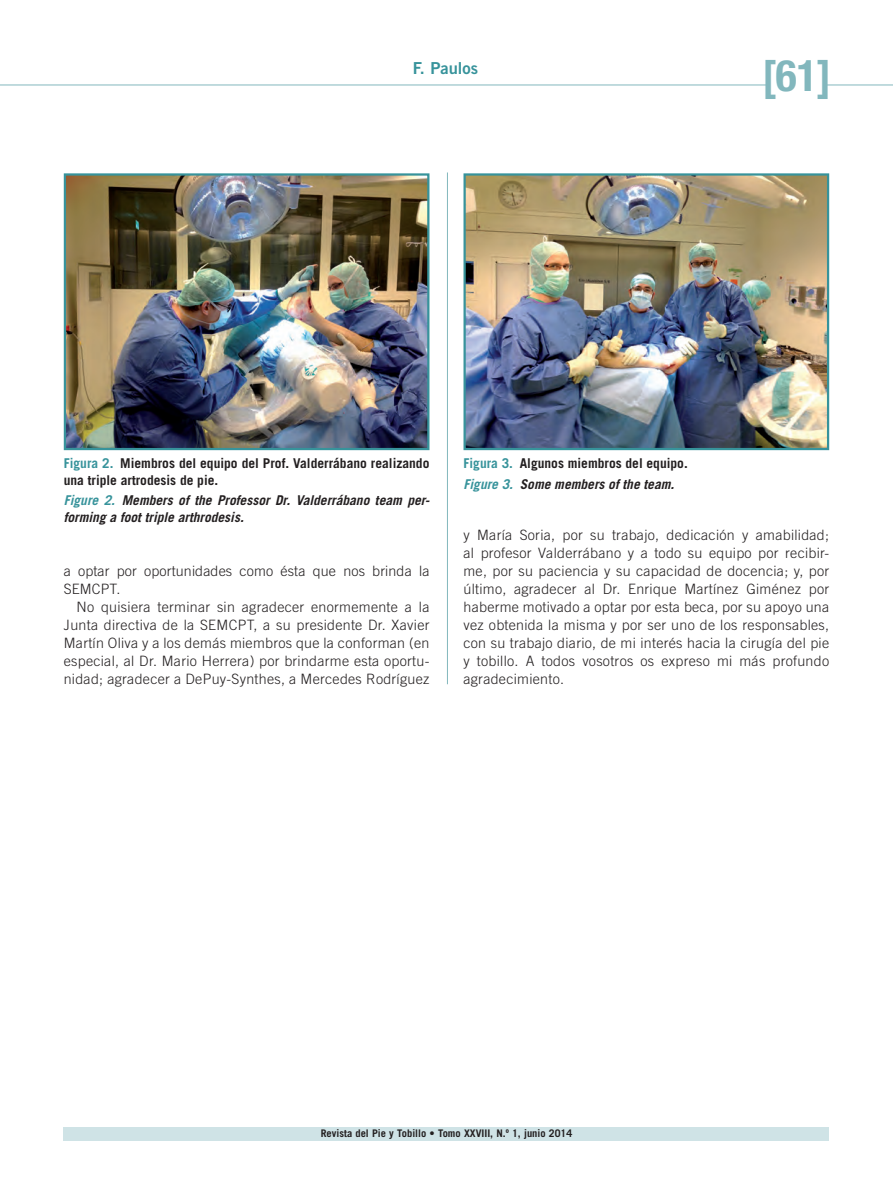
<style>
.page{position:relative;width:893px;height:1191px;background:#fff}
.page>*{position:absolute;margin:0;border:0;box-sizing:border-box;transform-origin:0 0}
.t1{font:700 condensed 43.5px "Helvetica Neue LT Std";color:#82b7bd}
.t2{font:16.5px "Trade Gothic LT Std Bd 2";color:#37939b}
.t3{font:300 14.25px/18px "Trade Gothic LT Std";letter-spacing:.02em;color:#231f20;text-align:justify}
.t4{font:700 13.5px/16.5px "Trade Gothic LT Std";color:#231f20}
.t5{font:italic 700 13.5px/16.5px "Trade Gothic LT Std";color:#231f20}
.t6{font:700 10.5px "Trade Gothic LT Std";color:#231f20}
.s1{color:#37939b}
.s2{font-style:italic;color:#37939b}
.s3{font-style:italic}
</style>
<div class="page">
<hr style="left:0;top:85px;width:770px;height:1px;background:#82b7bd">
<hr style="left:826px;top:85px;width:67px;height:1px;background:#82b7bd">
<div style="left:64px;top:1127px;width:765px;height:13px;background:#cfe3e6"></div>
<hr style="left:447px;top:172px;width:1px;height:512px;background:#82b7bd">
<img style="left:67px;top:176px;width:359px;height:271px">
<div style="left:64px;top:173px;width:365px;height:277px;border:2px solid #37939b"></div>
<img style="left:466px;top:176px;width:360px;height:271px">
<div style="left:463px;top:173px;width:366px;height:277px;border:2px solid #37939b"></div>
<p class="t2" style="left:413px;top:58px;width:67px">F. Paulos</p>
<h1 class="t1" style="left:762px;top:49px;width:71px">[61]</h1>
<p class="t4" style="left:64px;top:455px;width:367px"><span class="s1">Figura 2.</span> Miembros del equipo del Prof. Valderrábano realizando una triple artrodesis de pie.</p>
<p class="t5" style="left:64px;top:492px;width:368px"><span class="s1">Figure 2.</span> Members of the Professor Dr. Valderrábano team per&shy;forming a foot triple arthrodesis.</p>
<p class="t3" style="left:64px;top:562px;width:367px">a optar por oportunidades como ésta que nos brinda la<br>SEMCPT.</p>
<p class="t3" style="left:64px;top:598px;width:367px;text-indent:13px">No quisiera terminar sin agradecer enormemente a la Junta directiva de la SEMCPT, a su presidente Dr. Xavier Martín Oliva y a los demás miembros que la conforman (en especial, al Dr. Mario Herrera) por brindarme esta oportu&shy;nidad; agradecer a DePuy-Synthes, a Mercedes Rodríguez</p>
<p class="t4" style="left:463px;top:453px;width:226px;line-height:20.7px"><span class="s1">Figura 3.</span> Algunos miembros del equipo.<br><span class="s2">Figure 3.</span> <span class="s3">Some members of the team.</span></p>
<p class="t3" style="left:463px;top:526px;width:367px">y María Soria, por su trabajo, dedicación y amabilidad; al profesor Valderrábano y a todo su equipo por recibir&shy;me, por su paciencia y su capacidad de docencia; y, por último, agradecer al Dr. Enrique Martínez Giménez por haberme motivado a optar por esta beca, por su apoyo una vez obtenida la misma y por ser uno de los responsables, con su trabajo diario, de mi interés hacia la cirugía del pie y tobillo. A todos vosotros os expreso mi más profundo agradecimiento.</p>
<p class="t6" style="left:321px;top:1126px;width:253px">Revista del Pie y Tobillo • Tomo XXVIII, N.º 1, junio 2014</p>
</div>
